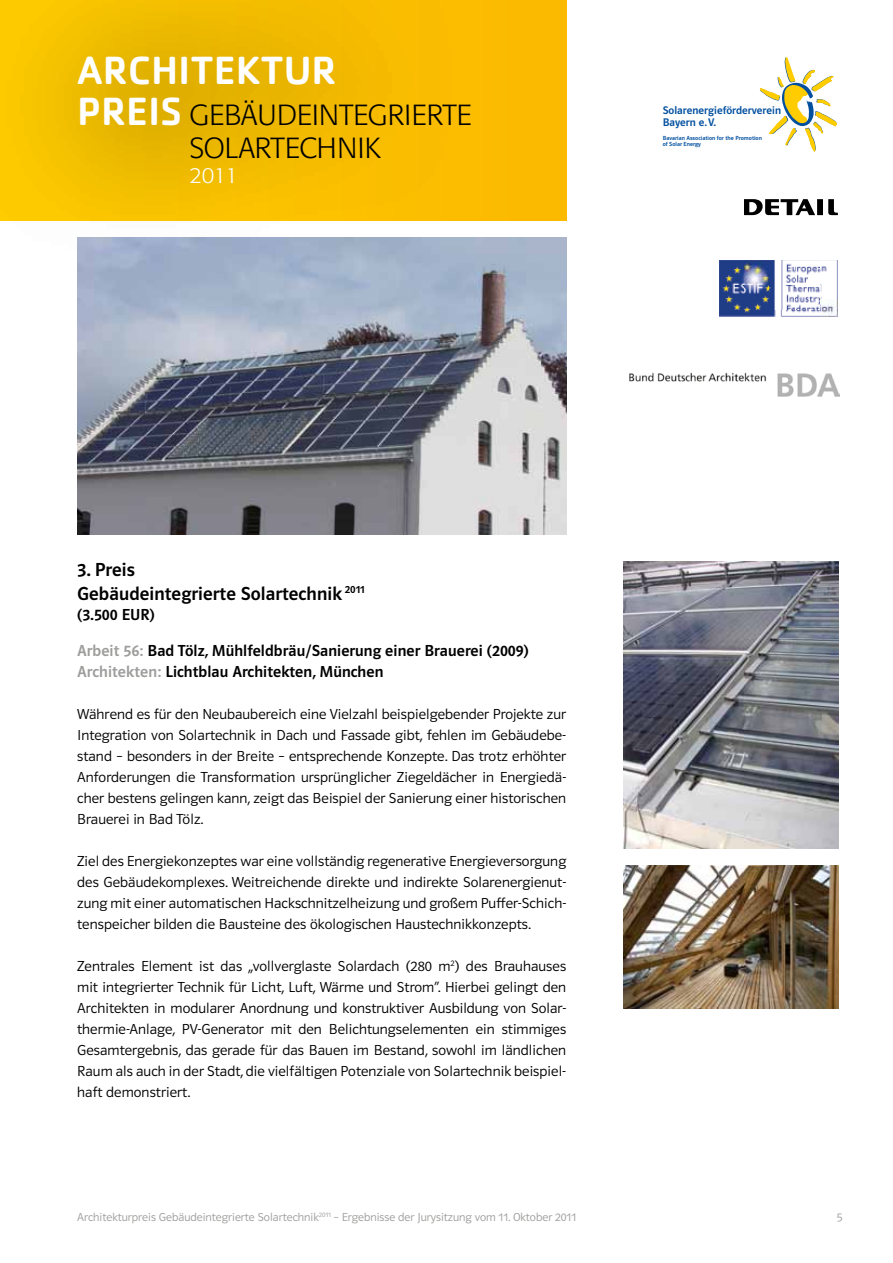
<style>
.page{position:relative;width:893px;height:1263px;background:#fff}
.page>*{position:absolute;margin:0;border:0;box-sizing:border-box;transform-origin:0 0}
.t1{font:500 40.8px "Cachet Std";color:#fff}
.t2{font:300 28.8px/32.5px "Formata";color:#000}
.t3{font:300 21.6px "Formata";color:#fff}
.t4{font:19.5px/23.4px "Polo 11 K Krftg";letter-spacing:.005em;color:#000}
.t5{font:16.5px/36px "Polo 11 K Krftg";letter-spacing:.005em;color:#000}
.t6{font:15px/21px "Polo 11 K Leicht";letter-spacing:.005em;color:#000;text-align:justify}
.t7{font:12px "Polo 11 K Leicht";color:#9d9d9c}
.t8{font:11.4px/11.4px "Polo 11 K Krftg";letter-spacing:.005em;color:#004f9f}
.t9{font:6.15px/6.1px "Polo 11 K Krftg";letter-spacing:.005em;color:#004f9f}
.s1{font-family:"Cachet Std";font-weight:500;font-size:40.8px;color:#fff}
.s2{color:#9d9d9c}
</style>
<div class="page">
<svg style="left:759px;top:57px;width:78px;height:95px"></svg>
<svg style="left:744px;top:200px;width:94px;height:15px"></svg>
<img style="left:720px;top:261px;width:118px;height:55px">
<img style="left:630px;top:372px;width:210px;height:24px">
<div style="left:0;top:0;width:566px;height:220px;background:#fbba00"></div>
<svg style="left:0;top:0;width:455px;height:221px"></svg>
<img style="left:77px;top:237px;width:489px;height:298px">
<img style="left:624px;top:865px;width:215px;height:143px">
<img style="left:624px;top:561px;width:215px;height:287px">
<h1 class="t1" style="left:77px;top:45px;width:261px">ARCHITEKTUR</h1>
<h2 class="t2" style="left:190px;top:99px;width:284px;text-indent:-112px"><span class="s1">PREIS</span> GEBÄUDEINTEGRIERTE<br>SOLARTECHNIK</h2>
<h3 class="t3" style="left:190px;top:163px;width:50px">2011</h3>
<p class="t8" style="left:663px;top:105px;width:120px">Solarenergieförderverein<br>Bayern e.V.</p>
<p class="t9" style="left:663px;top:135px;width:101px">Bavarian Association for the Promotion of Solar Energy</p>
<h3 class="t4" style="left:77px;top:558px;width:289px">3. Preis<br>Gebäudeintegrierte Solartechnik <sup>2011</sup></h3>
<p class="t5" style="left:77px;top:596px;width:453px">(3.500 EUR)<br><span class="s2">Arbeit 56:</span> Bad Tölz, Mühlfeldbräu/Sanierung einer Brauerei (2009)</p>
<p class="t5" style="left:77px;top:653px;width:308px"><span class="s2">Architekten:</span> Lichtblau Architekten, München</p>
<p class="t6" style="left:77px;top:703px;width:491px">Während es für den Neubaubereich eine Vielzahl beispielgebender Projekte zur Integration von Solartechnik in Dach und Fassade gibt, fehlen im Gebäudebe&shy;stand – besonders in der Breite – entsprechende Konzepte. Das trotz erhöhter Anforderungen die Transformation ursprünglicher Ziegeldächer in Energiedä&shy;cher bestens gelingen kann, zeigt das Beispiel der Sanierung einer historischen Brauerei in Bad Tölz.</p>
<p class="t6" style="left:77px;top:850px;width:491px">Ziel des Energiekonzeptes war eine vollständig regenerative Energieversorgung des Gebäudekomplexes. Weitreichende direkte und indirekte Solarenergienut&shy;zung mit einer automatischen Hackschnitzelheizung und großem Puffer-Schich&shy;tenspeicher bilden die Bausteine des ökologischen Haustechnikkonzepts.</p>
<p class="t6" style="left:77px;top:955px;width:490px">Zentrales Element ist das „vollverglaste Solardach (280 m<sup>2</sup>) des Brauhauses mit integrierter Technik für Licht, Luft, Wärme und Strom“. Hierbei gelingt den Architekten in modularer Anordnung und konstruktiver Ausbildung von Solar&shy;thermie-Anlage, PV-Generator mit den Belichtungselementen ein stimmiges Gesamtergebnis, das gerade für das Bauen im Bestand, sowohl im ländlichen Raum als auch in der Stadt, die vielfältigen Potenziale von Solartechnik beispiel&shy;haft demonstriert.</p>
<p class="t7" style="left:77px;top:1211px;width:500px">Architekturpreis Gebäudeintegrierte Solartechnik<sup>2011</sup> – Ergebnisse der Jurysitzung vom 11. Oktober 2011</p>
<p class="t7" style="left:837px;top:1211px;width:7px">5</p>
</div>
